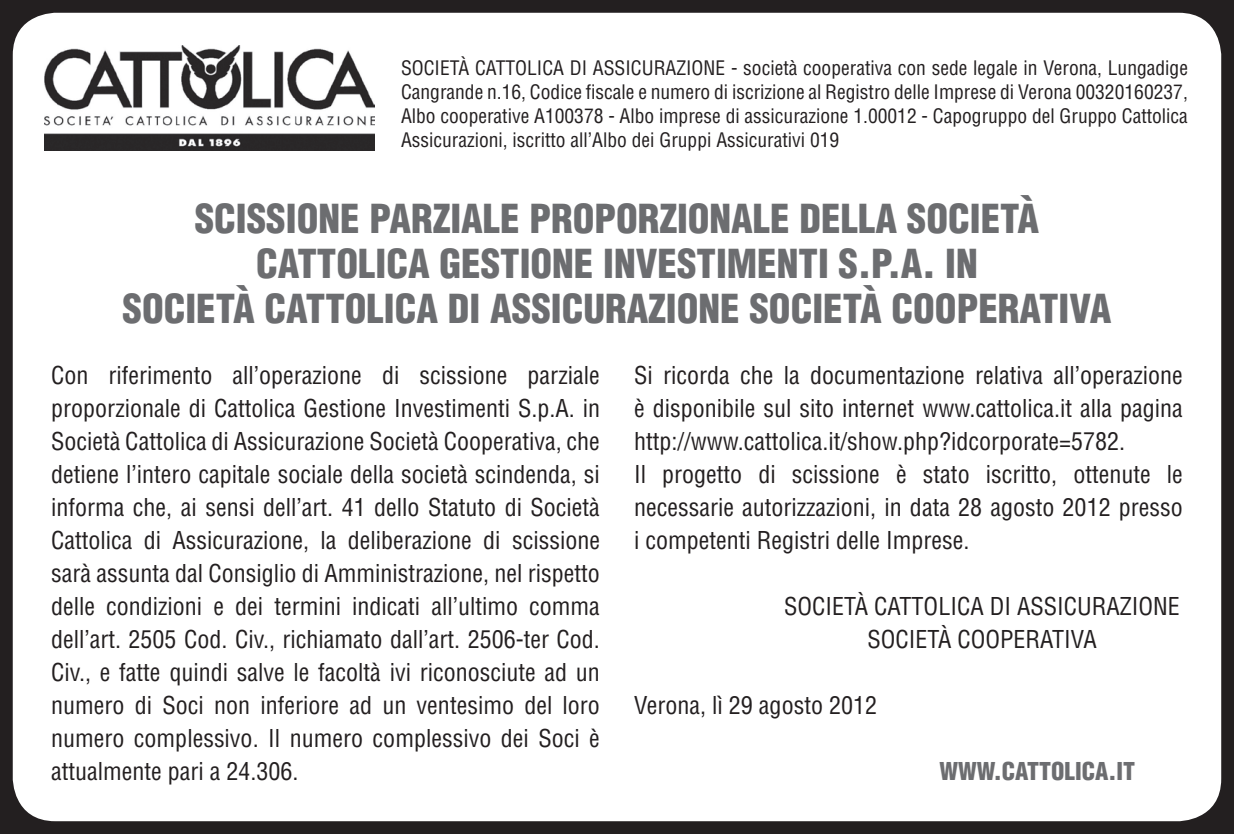
<style>
.page{position:relative;width:1234px;height:834px;background:#fff}
.page>*{position:absolute;margin:0;border:0;box-sizing:border-box;transform-origin:0 0}
.t1{font:900 condensed 39px/45px "Helvetica LT Std";color:#6c6d70;text-align:center}
.t2{font:condensed 24px/33px "Helvetica LT Std";color:#231f20;text-align:justify}
.t3{font:900 condensed 24px "Helvetica LT Std";color:#6c6d70}
.t4{font:condensed 19.5px/24px "Helvetica LT Std";color:#231f20;text-align:justify}
</style>
<div class="page">
<div style="left:0;top:0;width:1233px;height:833px;background:#231f20"></div>
<div style="left:13px;top:13px;width:1207px;height:808px;background:#fff;border-radius:43px"></div>
<img style="left:44px;top:45px;width:330px;height:105px">
<p class="t4" style="left:401px;top:56px;width:788px">SOCIETÀ CATTOLICA DI ASSICURAZIONE - società cooperativa con sede legale in Verona, Lungadige Cangrande n.16, Codice fiscale e numero di iscrizione al Registro delle Imprese di Verona 00320160237, Albo cooperative A100378 - Albo imprese di assicurazione 1.00012 - Capogruppo del Gruppo Cattolica Assicurazioni, iscritto all’Albo dei Gruppi Assicurativi 019</p>
<h1 class="t1" style="left:122px;top:195px;width:990px">SCISSIONE PARZIALE PROPORZIONALE DELLA SOCIETÀ<br>CATTOLICA GESTIONE INVESTIMENTI S.P.A. IN<br>SOCIETÀ CATTOLICA DI ASSICURAZIONE SOCIETÀ COOPERATIVA</h1>
<p class="t2" style="left:51px;top:358px;width:550px">Con riferimento all’operazione di scissione parziale proporzionale di Cattolica Gestione Investimenti S.p.A. in Società Cattolica di Assicurazione Società Cooperativa, che detiene l’intero capitale sociale della società scindenda, si informa che, ai sensi dell’art. 41 dello Statuto di Società Cattolica di Assicurazione, la deliberazione di scissione sarà assunta dal Consiglio di Amministrazione, nel rispetto delle condizioni e dei termini indicati all’ultimo comma dell’art. 2505 Cod. Civ., richiamato dall’art. 2506-ter Cod.<br>Civ., e fatte quindi salve le facoltà ivi riconosciute ad un numero di Soci non inferiore ad un ventesimo del loro numero complessivo. Il numero complessivo dei Soci è attualmente pari a 24.306.</p>
<p class="t2" style="left:634px;top:358px;width:550px;text-align:left">Si ricorda che la documentazione relativa all’operazione è disponibile sul sito internet www.cattolica.it alla pagina http://www.cattolica.it/show.php?idcorporate=5782.<br>Il progetto di scissione è stato iscritto, ottenute le necessarie autorizzazioni, in data 28 agosto 2012 presso i competenti Registri delle Imprese.</p>
<p class="t2" style="left:784px;top:589px;width:397px;text-align:center">SOCIETÀ CATTOLICA DI ASSICURAZIONE<br>SOCIETÀ COOPERATIVA</p>
<p class="t2" style="left:634px;top:688px;width:244px">Verona, lì 29 agosto 2012</p>
<p class="t3" style="left:939px;top:755px;width:197px">WWW.CATTOLICA.IT</p>
</div>
